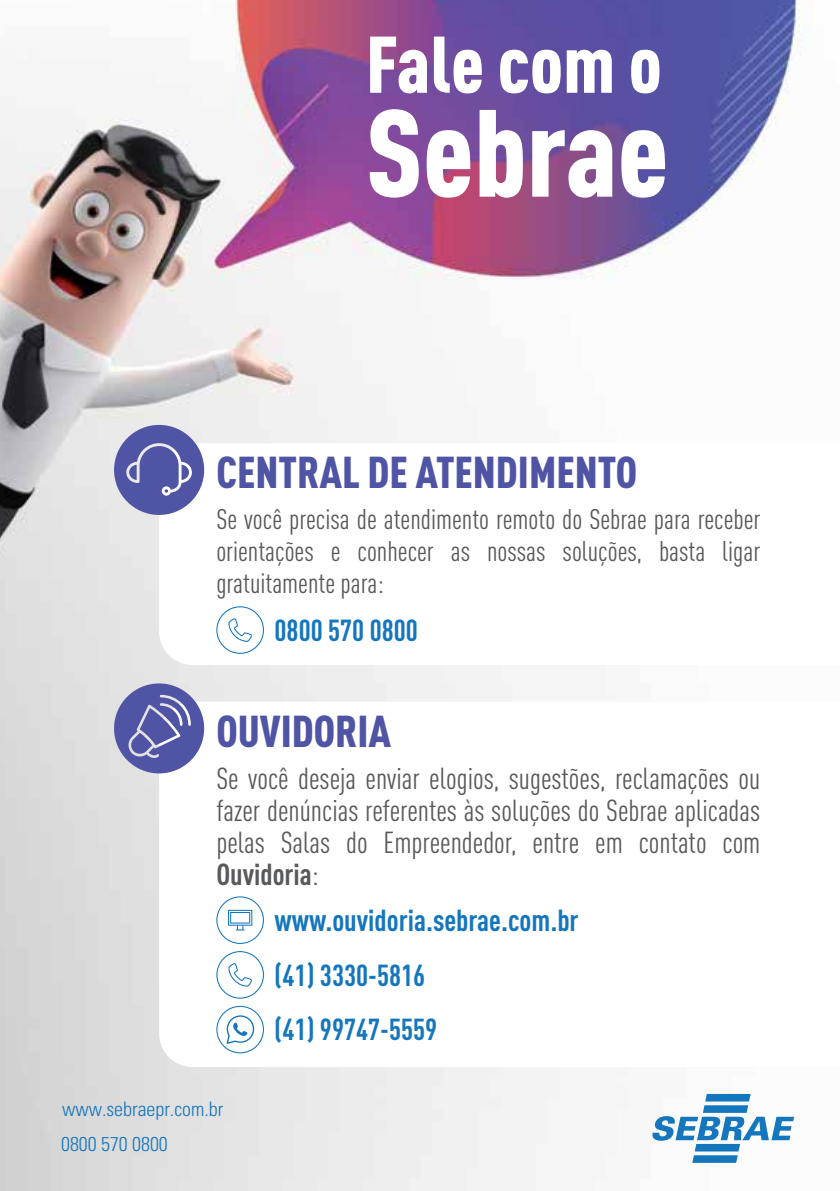
<style>
.page{position:relative;width:840px;height:1191px;background:#fff}
.page>*{position:absolute;margin:0;border:0;box-sizing:border-box;transform-origin:0 0}
.t1{font:900 condensed 121.8px "DIN Pro";color:#fff}
.t2{font:900 condensed 79px "DIN Pro";color:#fff}
.t3{font:900 condensed 44px "DIN Pro";color:#5054a4}
.t4{font:condensed 30px/32px "DIN Pro";color:#58595b;text-align:justify}
.t5{font:700 condensed 30px/54.6px "DIN Pro";color:#1476bd}
.t6{font:condensed 28px/32px "DIN Pro";color:#58595b;text-align:justify}
.t7{font:300 condensed 20px/35.2px "Univers LT Std";color:#1476bd}
.s1{font-weight:700}
</style>
<div class="page">
<img style="left:0;top:0;width:801px;height:1191px">
<svg style="left:651px;top:1094px;width:142px;height:68px"></svg>
<svg style="left:159px;top:443px;width:642px;height:222px"></svg>
<svg style="left:114px;top:425px;width:90px;height:90px;background:#7d80b9"></svg>
<svg style="left:216px;top:606px;width:48px;height:48px"></svg>
<svg style="left:159px;top:701px;width:642px;height:366px"></svg>
<svg style="left:216px;top:951px;width:48px;height:47px"></svg>
<svg style="left:216px;top:1005px;width:48px;height:48px"></svg>
<svg style="left:216px;top:896px;width:48px;height:48px"></svg>
<svg style="left:114px;top:683px;width:90px;height:90px;background:#7e81b9"></svg>
<h2 class="t2" style="left:365px;top:3px;width:297px">Fale com o</h2>
<h1 class="t1" style="left:365px;top:58px;width:304px">Sebrae</h1>
<h3 class="t3" style="left:216px;top:438px;width:422px">CENTRAL DE ATENDIMENTO</h3>
<p class="t6" style="left:216px;top:501px;width:545px">Se você precisa de atendimento remoto do Sebrae para receber orientações e conhecer as nossas soluções, basta ligar gratuitamente para:</p>
<p class="t5" style="left:274px;top:600px;width:145px">0800 570 0800</p>
<h3 class="t3" style="left:216px;top:696px;width:176px">OUVIDORIA</h3>
<p class="t4" style="left:216px;top:760px;width:545px">Se você deseja enviar elogios, sugestões, reclamações ou fazer denúncias referentes às soluções do Sebrae aplicadas pelas Salas do Empreendedor, entre em contato com <span class="s1">Ouvidoria</span>:</p>
<p class="t5" style="left:274px;top:890px;width:305px">www.ouvidoria.sebrae.com.br (41) 3330-5816<br>(41) 99747-5559</p>
<p class="t7" style="left:61px;top:1090px;width:163px">www.sebraepr.com.br<br>0800 570 0800</p>
</div>
